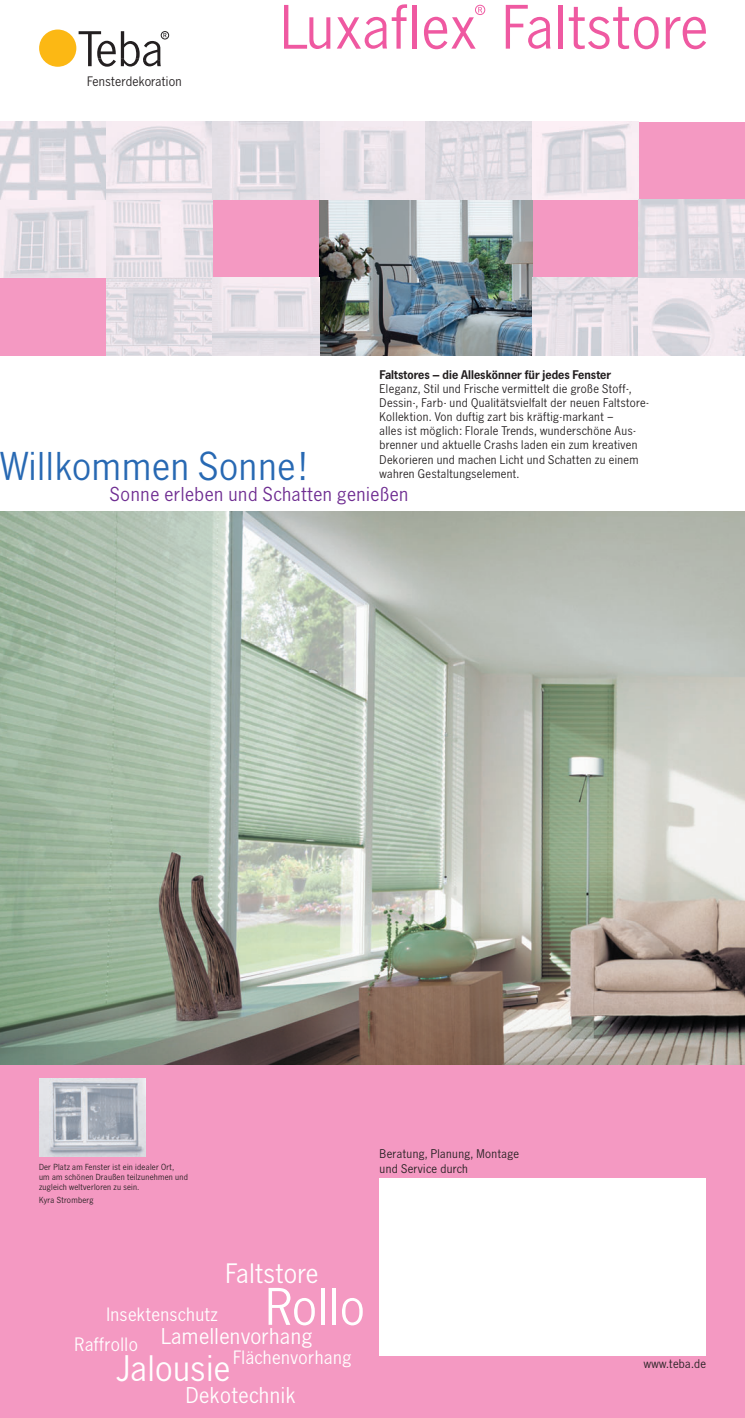
<style>
.page{position:relative;width:745px;height:1418px;background:#fff}
.page>*{position:absolute;margin:0;border:0;box-sizing:border-box;transform-origin:0 0}
.t1{font:62.5px "News Gothic BQ";letter-spacing:.02em;color:#ef59a1}
.t2{font:52.5px "News Gothic BQ";letter-spacing:.015em;color:#fff}
.t3{font:40px "News Gothic BQ";letter-spacing:.015em;color:#2869b3}
.t4{font:36.75px "News Gothic BQ";letter-spacing:.015em;color:#fff}
.t5{font:28px "News Gothic BQ";letter-spacing:.025em;color:#fff}
.t6{font:22.75px "News Gothic BQ";letter-spacing:.025em;color:#fff}
.t7{font:20px "News Gothic BQ";letter-spacing:.03em;color:#6e2c91}
.t8{font:19.25px "News Gothic BQ";letter-spacing:.025em;color:#fff}
.t9{font:13.62px "News Gothic BQ";letter-spacing:.025em;color:#231f20}
.t10{font:12.5px/14.1px "News Gothic BQ";letter-spacing:.03em;color:#231f20}
.t11{font:700 12.5px "News Gothic BQ";color:#231f20}
.t12{font:8.75px/9.9px "News Gothic BQ";letter-spacing:.03em;color:#231f20}
</style>
<div class="page">
<div style="left:0;top:1064px;width:744px;height:353px;background:#f499c2"></div>
<div style="left:638px;top:122px;width:106px;height:78px;background:#f499c2"></div>
<div style="left:531px;top:200px;width:107px;height:77px;background:#f499c2"></div>
<div style="left:0;top:277px;width:106px;height:78px;background:#f499c2"></div>
<div style="left:213px;top:200px;width:106px;height:77px;background:#f499c2"></div>
<img style="left:0;top:511px;width:744px;height:553px">
<img style="left:319px;top:200px;width:212px;height:155px">
<img style="left:39px;top:1078px;width:106px;height:78px">
<img style="left:0;top:200px;width:106px;height:77px">
<svg style="left:106px;top:200px;width:107px;height:77px;background:#e7e1e8"></svg>
<svg style="left:0;top:122px;width:106px;height:78px;background:#e0dce3"></svg>
<svg style="left:106px;top:122px;width:107px;height:78px;background:#e8e2e8"></svg>
<img style="left:319px;top:122px;width:106px;height:78px">
<svg style="left:425px;top:122px;width:106px;height:78px;background:#e0dce2"></svg>
<svg style="left:531px;top:122px;width:107px;height:78px;background:#e7e1e7"></svg>
<svg style="left:213px;top:122px;width:106px;height:78px;background:#dedbe2"></svg>
<img style="left:106px;top:277px;width:107px;height:78px">
<svg style="left:213px;top:277px;width:106px;height:78px;background:#e6e0e7"></svg>
<img style="left:531px;top:277px;width:107px;height:78px">
<svg style="left:638px;top:277px;width:106px;height:78px;background:#e9e2e9"></svg>
<img style="left:638px;top:199px;width:106px;height:78px">
<svg style="left:478px;top:7px;width:4px;height:6px"></svg>
<div style="left:474px;top:5px;width:11px;height:10px;border:1px solid #ef59a1;border-radius:50%"></div>
<div style="left:379px;top:1177px;width:326px;height:178px;background:#fff"></div>
<div style="left:161px;top:31px;width:8px;height:8px;border:1px solid #231f20;border-radius:50%"></div>
<div style="left:39px;top:30px;width:37px;height:37px;background:#fcb814;border-radius:50%"></div>
<svg style="left:79px;top:31px;width:87px;height:36px"></svg>
<p class="t9" style="left:87px;top:76px;width:96px">Fensterdekoration</p>
<h1 class="t1" style="left:280px;top:4px;width:428px">Luxaflex Faltstore</h1>
<p class="t11" style="left:379px;top:369px;width:233px">Faltstores – die Alleskönner für jedes Fenster</p>
<p class="t10" style="left:379px;top:382px;width:270px">Eleganz, Stil und Frische vermittelt die große Stoff-, Dessin-, Farb- und Qualitätsvielfalt der neuen Faltstore-Kollektion. Von duftig zart bis kräftig-markant –<br>alles ist möglich: Florale Trends, wunderschöne Aus&shy;brenner und aktuelle Crashs laden ein zum kreativen Dekorieren und machen Licht und Schatten zu einem wahren Gestaltungselement.</p>
<h3 class="t3" style="left:0;top:451px;width:308px">Willkommen Sonne!</h3>
<h3 class="t7" style="left:110px;top:486px;width:300px">Sonne erleben und Schatten genießen</h3>
<p class="t10" style="left:379px;top:1147px;width:141px">Beratung, Planung, Montage</p>
<p class="t12" style="left:39px;top:1162px;width:136px">Der Platz am Fenster ist ein idealer Ort,</p>
<p class="t10" style="left:379px;top:1162px;width:90px">und Service durch</p>
<p class="t12" style="left:39px;top:1172px;width:150px">um am schönen Draußen teilzunehmen und zugleich weltverloren zu sein.</p>
<p class="t12" style="left:39px;top:1195px;width:56px">Kyra Stromberg</p>
<h3 class="t8" style="left:106px;top:1307px;width:113px">Insektenschutz</h3>
<h3 class="t5" style="left:225px;top:1262px;width:94px">Faltstore</h3>
<h2 class="t2" style="left:265px;top:1287px;width:101px">Rollo</h2>
<h3 class="t6" style="left:161px;top:1327px;width:152px">Lamellenvorhang</h3>
<h3 class="t8" style="left:233px;top:1349px;width:119px">Flächenvorhang</h3>
<h3 class="t8" style="left:74px;top:1337px;width:65px">Raffrollo</h3>
<h3 class="t4" style="left:116px;top:1354px;width:115px">Jalousie</h3>
<h3 class="t6" style="left:186px;top:1386px;width:111px">Dekotechnik</h3>
<p class="t10" style="left:643px;top:1356px;width:63px">www.teba.de</p>
</div>
